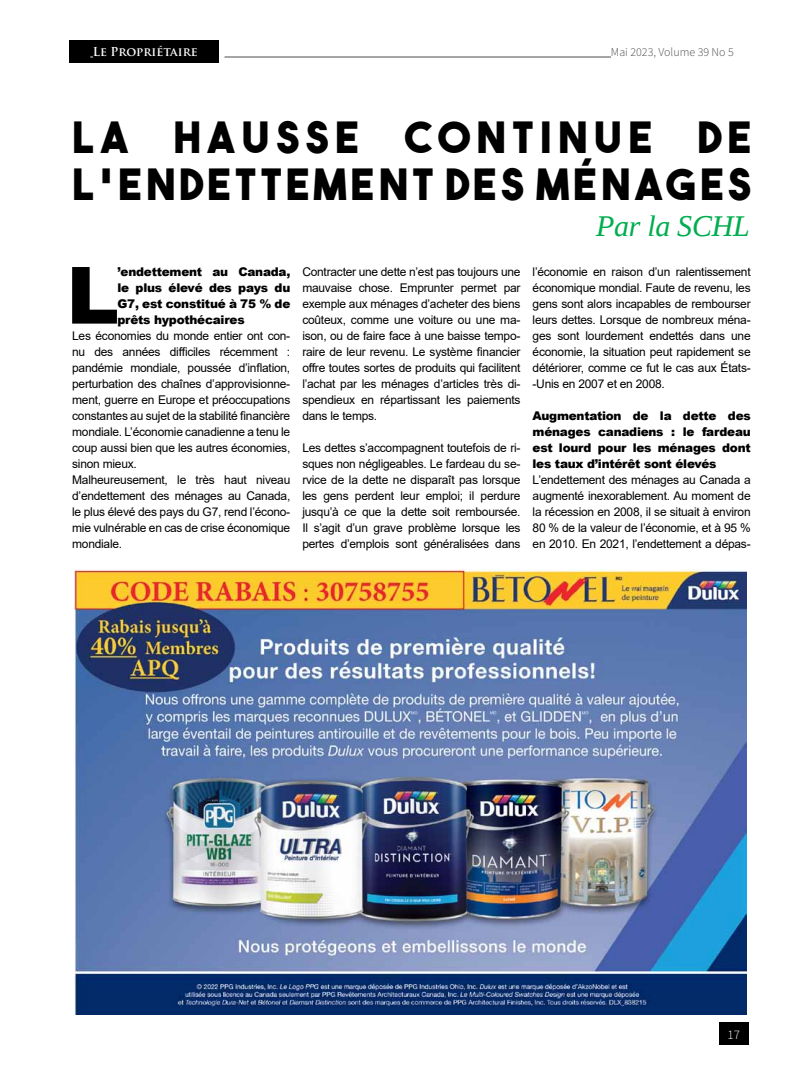
<style>
.page{position:relative;width:792px;height:1080px;background:#fff}
.page>*{position:absolute;margin:0;border:0;box-sizing:border-box;transform-origin:0 0}
.t1{font:900 79.1px "Arial";color:#000}
.t2{font:43px/47px "The Bold Font";letter-spacing:.1em;color:#000}
.t3{font:italic 30px "Liberation Serif";letter-spacing:-.01em;color:#00ad4e}
.t4{font:300 13px "Source Sans Pro";color:#fff}
.t5{font:12px/16px "Arial";letter-spacing:-.02em;color:#000;text-align:justify}
.t6{font:900 12px/16px "Arial";letter-spacing:-.02em;color:#000;text-align:justify}
.t7{font:300 12px "Source Sans Pro";color:#4d4d4f}
.t8{font:700 12px "Trajan Pro";color:#fff}
</style>
<div class="page">
<img style="left:74px;top:569px;width:672px;height:445px">
<hr style="left:225px;top:57px;width:386px;height:1px;background:#4d4d4f">
<div style="left:719px;top:1023px;width:30px;height:22px;background:#000"></div>
<div style="left:69px;top:40px;width:150px;height:23px;background:#000"></div>
<p class="t8" style="left:93px;top:44px;width:107px">Le Propriétaire</p>
<p class="t7" style="left:611px;top:44px;width:124px">Mai 2023, Volume 39 No 5</p>
<h2 class="t2" style="left:72px;top:113px;width:681px">LA HAUSSE CONTINUE DE<br>L’ENDETTEMENT DES MÉNAGES</h2>
<h3 class="t3" style="left:596px;top:207px;width:155px">Par la SCHL</h3>
<h1 class="t1" style="left:66px;top:238px;width:54px">L</h1>
<p class="t6" style="left:118px;top:263px;width:174px">’endettement au Canada, le plus élevé des pays du G7, est constitué à 75 % de prêts hypothécaires</p>
<p class="t5" style="left:72px;top:327px;width:220px;text-align:left">Les économies du monde entier ont con&shy;nu des années difficiles récemment : pandémie mondiale, poussée d’inflation, perturbation des chaînes d’approvisionne&shy;ment, guerre en Europe et préoccupations constantes au sujet de la stabilité financière mondiale. L’économie canadienne a tenu le coup aussi bien que les autres économies, sinon mieux.<br>Malheureusement, le très haut niveau d’endettement des ménages au Canada, le plus élevé des pays du G7, rend l’écono&shy;mie vulnérable en cas de crise économique mondiale.</p>
<p class="t5" style="left:302px;top:263px;width:220px">Contracter une dette n’est pas toujours une mauvaise chose. Emprunter permet par exemple aux ménages d’acheter des biens coûteux, comme une voiture ou une ma&shy;ison, ou de faire face à une baisse tempo&shy;raire de leur revenu. Le système financier offre toutes sortes de produits qui facilitent l’achat par les ménages d’articles très di&shy;spendieux en répartissant les paiements dans le temps.</p>
<p class="t5" style="left:302px;top:439px;width:220px">Les dettes s’accompagnent toutefois de ri&shy;sques non négligeables. Le fardeau du se&shy;rvice de la dette ne disparaît pas lorsque les gens perdent leur emploi; il perdure jusqu’à ce que la dette soit remboursée.<br>Il s’agit d’un grave problème lorsque les pertes d’emplois sont généralisées dans</p>
<p class="t5" style="left:533px;top:263px;width:220px">l’économie en raison d’un ralentissement économique mondial. Faute de revenu, les gens sont alors incapables de rembourser leurs dettes. Lorsque de nombreux ména&shy;ges sont lourdement endettés dans une économie, la situation peut rapidement se détériorer, comme ce fut le cas aux États--Unis en 2007 et en 2008.</p>
<p class="t6" style="left:533px;top:407px;width:220px">Augmentation de la dette des ménages canadiens : le fardeau est lourd pour les ménages dont les taux d’intérêt sont élevés</p>
<p class="t5" style="left:533px;top:471px;width:220px">L’endettement des ménages au Canada a augmenté inexorablement. Au moment de la récession en 2008, il se situait à environ 80 % de la valeur de l’économie, et à 95 % en 2010. En 2021, l’endettement a dépas-</p>
<p class="t4" style="left:728px;top:1027px;width:14px">17</p>
</div>
